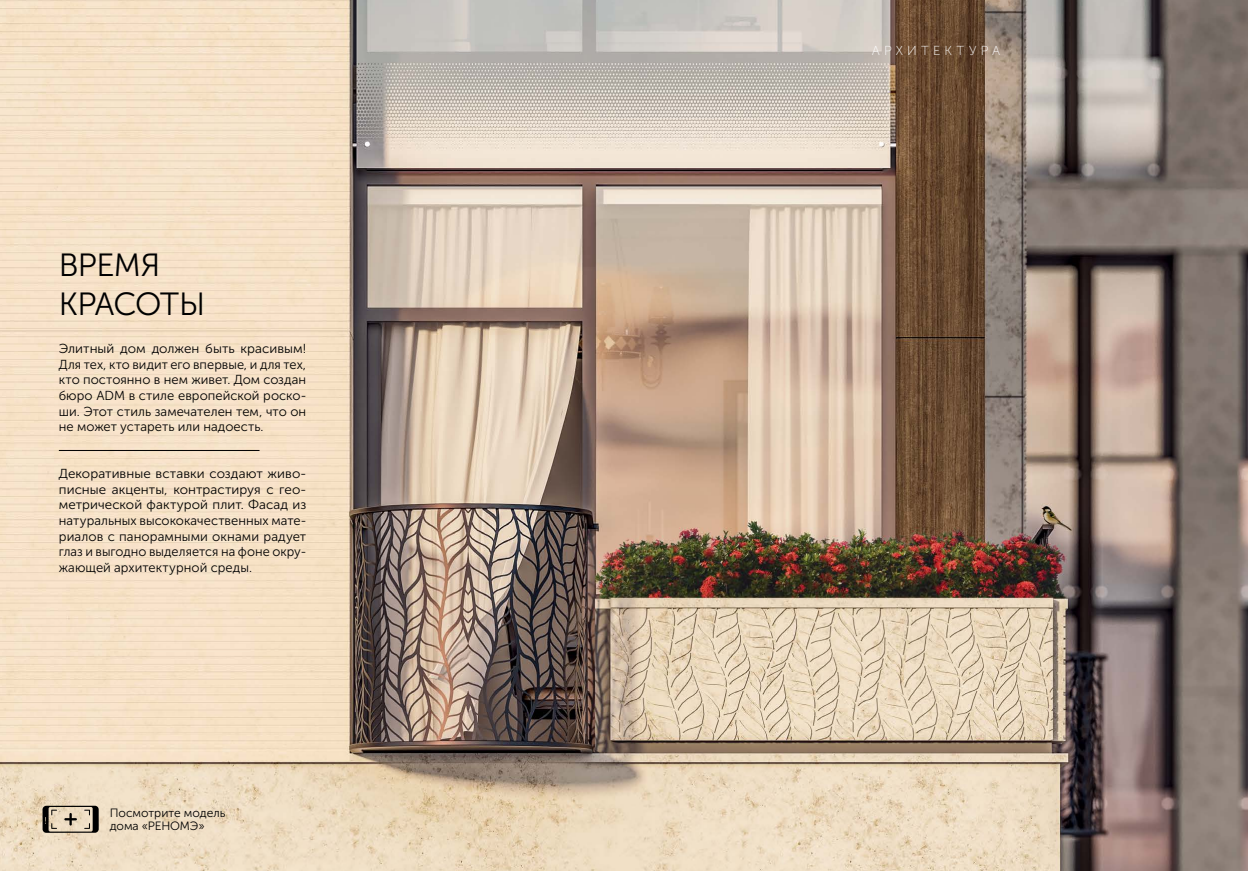
<style>
.page{position:relative;width:1248px;height:871px;background:#fff}
.page>*{position:absolute;margin:0;border:0;box-sizing:border-box;transform-origin:0 0}
.t1{font:32px/38.4px "Museo Sans Cyrl 300";letter-spacing:-.02em;color:#000}
.t2{font:13px/15.6px "Museo Sans Cyrl 300";letter-spacing:.005em;color:#000;text-align:justify}
.t3{font:13px "Museo Sans Cyrl 100";letter-spacing:.325em;color:#fff}
.t4{font:12px/13px "Museo Sans Cyrl 300";color:#000}
</style>
<div class="page">
<img style="left:0;top:0;width:1247px;height:870px">
<hr style="left:59px;top:450px;width:200px;height:1px;background:#000">
<svg style="left:43px;top:805px;width:56px;height:27px"></svg>
<h1 class="t1" style="left:59px;top:246px;width:148px">ВРЕМЯ<br>КРАСОТЫ</h1>
<p class="t2" style="left:59px;top:341px;width:249px">Элитный дом должен быть красивым!<br>Для тех, кто видит его впервые, и для тех, кто постоянно в нем живет. Дом создан бюро ADM в стиле европейской роско&shy;ши. Этот стиль замечателен тем, что он не может устареть или надоесть.</p>
<p class="t2" style="left:59px;top:466px;width:249px">Декоративные вставки создают живо&shy;писные акценты, контрастируя с гео&shy;метрической фактурой плит. Фасад из натуральных высококачественных мате&shy;риалов с панорамными окнами радует глаз и выгодно выделяется на фоне окру&shy;жающей архитектурной среды.</p>
<p class="t4" style="left:110px;top:806px;width:117px">Посмотрите модель дома «РЕНОМЭ»</p>
<p class="t3" style="left:871px;top:44px;width:130px">АРХИТЕКТУРА</p>
</div>
